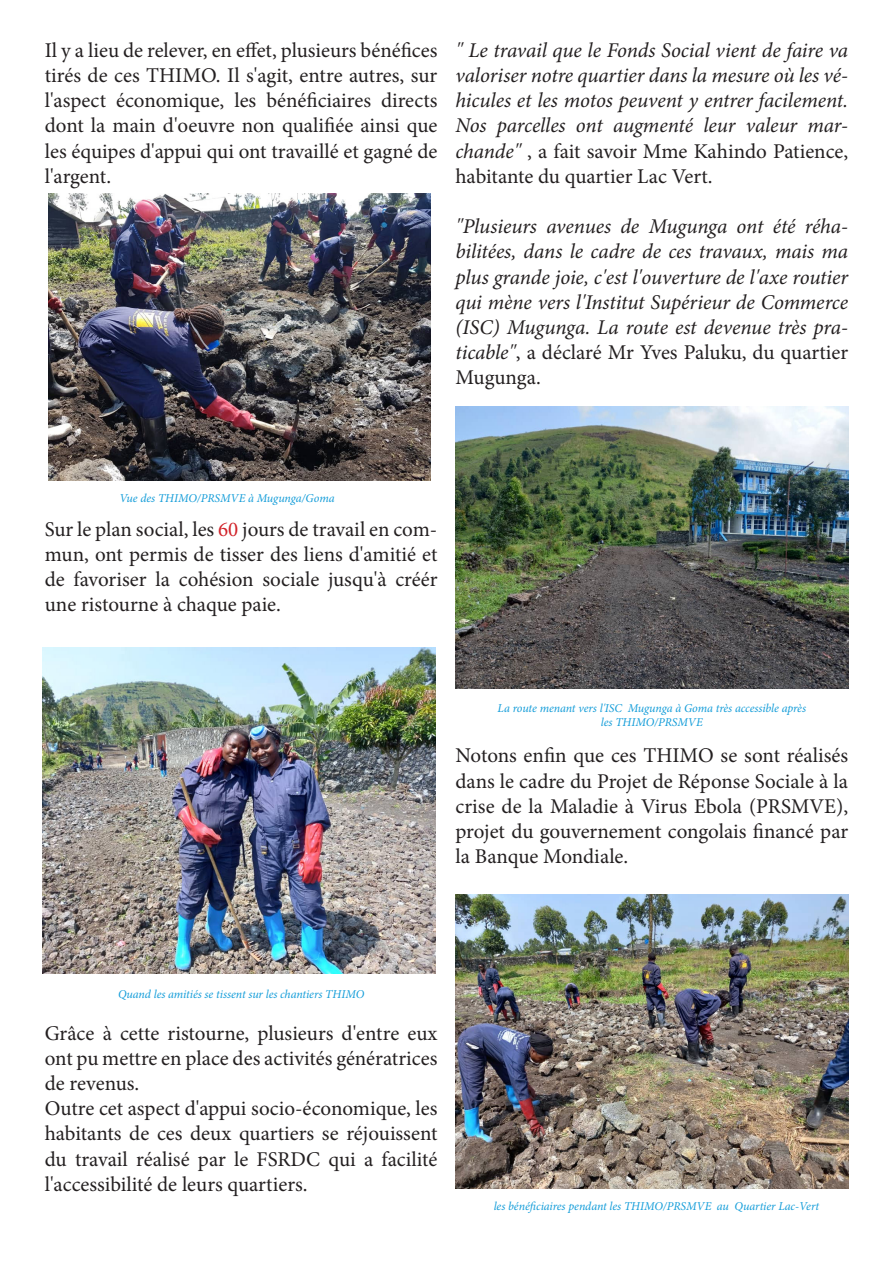
<style>
.page{position:relative;width:893px;height:1263px;background:#fff}
.page>*{position:absolute;margin:0;border:0;box-sizing:border-box;transform-origin:0 0}
.t1{font:21px/25.2px "Minion Pro";color:#231f20;text-align:justify}
.t2{font:italic 21px/25.2px "Minion Pro";letter-spacing:-.005em;color:#231f20;text-align:justify}
.t3{font:italic 12px/14.4px "Minion Pro";letter-spacing:-.005em;color:#149dd9;text-align:center}
.s1{font-style:normal}
.s2{color:#d1232a}
</style>
<div class="page">
<img style="left:48px;top:194px;width:383px;height:287px">
<img style="left:455px;top:406px;width:393px;height:283px">
<img style="left:43px;top:647px;width:392px;height:326px">
<img style="left:455px;top:894px;width:393px;height:295px">
<p class="t1" style="left:45px;top:38px;width:394px">Il y a lieu de relever, en effet, plusieurs bénéfices tirés de ces THIMO. Il s'agit, entre autres, sur l'aspect économique, les bénéficiaires directs dont la main d'oeuvre non qualifiée ainsi que les équipes d'appui qui ont travaillé et gagné de l'argent.</p>
<p class="t2" style="left:455px;top:37px;width:394px">" Le travail que le Fonds Social vient de faire va valoriser notre quartier dans la mesure où les vé&shy;hicules et les motos peuvent y entrer facilement.<br>Nos parcelles ont augmenté leur valeur mar&shy;chande" <span class="s1">, a fait savoir Mme Kahindo Patience, habitante du quartier Lac Vert.</span></p>
<p class="t2" style="left:455px;top:214px;width:394px">"Plusieurs avenues de Mugunga ont été réha&shy;bilitées, dans le cadre de ces travaux, mais ma plus grande joie, c'est l'ouverture de l'axe routier qui mène vers l'Institut Supérieur de Commerce (ISC) Mugunga. La route est devenue très pra&shy;ticable"<span class="s1">, a déclaré Mr Yves Paluku, du quartier Mugunga.</span></p>
<p class="t3" style="left:119px;top:491px;width:217px">Vue des THIMO/PRSMVE à Mugunga/Goma</p>
<p class="t1" style="left:45px;top:516px;width:394px">Sur le plan social, les <span class="s2">60</span> jours de travail en com&shy;mun, ont permis de tisser des liens d'amitié et de favoriser la cohésion sociale jusqu'à créér une ristourne à chaque paie.</p>
<p class="t3" style="left:498px;top:701px;width:310px">La route menant vers l'ISC Mugunga à Goma très accessible après les THIMO/PRSMVE</p>
<p class="t1" style="left:455px;top:743px;width:394px">Notons enfin que ces THIMO se sont réalisés dans le cadre du Projet de Réponse Sociale à la crise de la Maladie à Virus Ebola (PRSMVE), projet du gouvernement congolais financé par la Banque Mondiale.</p>
<p class="t3" style="left:118px;top:987px;width:248px">Quand les amitiés se tissent sur les chantiers THIMO</p>
<p class="t1" style="left:45px;top:1020px;width:394px;text-align:left">Grâce à cette ristourne, plusieurs d'entre eux ont pu mettre en place des activités génératrices de revenus.<br>Outre cet aspect d'appui socio-économique, les habitants de ces deux quartiers se réjouissent du travail réalisé par le FSRDC qui a facilité l'accessibilité de leurs quartiers.</p>
<p class="t3" style="left:494px;top:1199px;width:327px">les bénéficiaires pendant les THIMO/PRSMVE au Quartier Lac-Vert</p>
</div>
